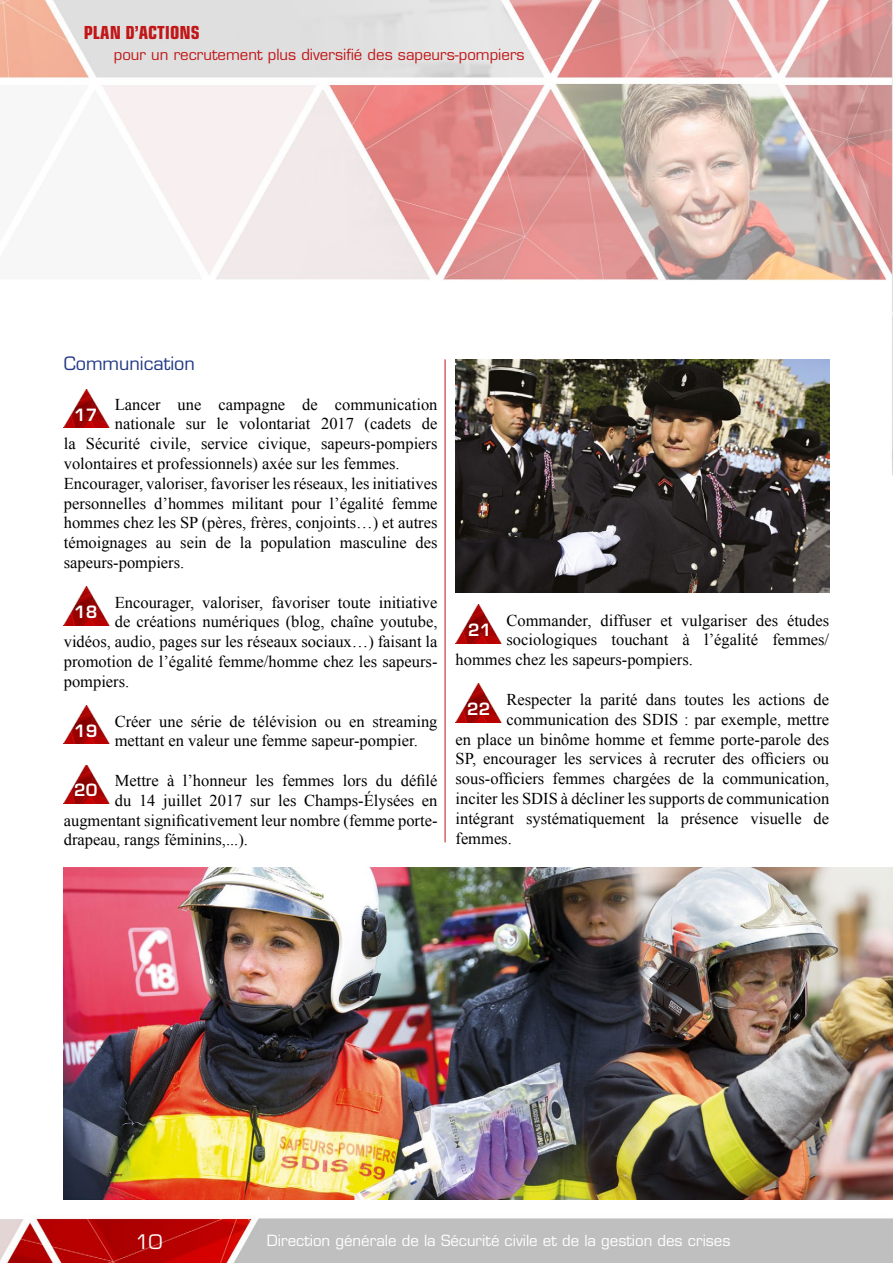
<style>
.page{position:relative;width:893px;height:1263px;background:#fff}
.page>*{position:absolute;margin:0;border:0;box-sizing:border-box;transform-origin:0 0}
.t1{font:19.5px "Eurostile";color:#fff}
.t2{font:700 condensed 18px "Eurostile";color:#c11718}
.t3{font:18px "Eurostile";color:#233986}
.t4{font:16.5px/19.8px "Times New Roman";color:#000}
.t5{font:600 16.5px "Eurostile";color:#fff}
.t6{font:15px "Eurostile";color:#fff}
.t7{font:15px "Eurostile";color:#c11718}
</style>
<div class="page">
<img style="left:0;top:0;width:893px;height:1263px">
<hr style="left:445px;top:359px;width:1px;height:483px;background:#c11718">
<img style="left:455px;top:360px;width:374px;height:232px">
<img style="left:64px;top:389px;width:46px;height:39px">
<img style="left:64px;top:587px;width:46px;height:39px">
<img style="left:64px;top:705px;width:46px;height:39px">
<img style="left:64px;top:765px;width:46px;height:39px">
<img style="left:455px;top:604px;width:47px;height:39px">
<img style="left:455px;top:684px;width:47px;height:38px">
<img style="left:64px;top:867px;width:829px;height:332px">
<p class="t2" style="left:84px;top:21px;width:117px">PLAN D’ACTIONS</p>
<p class="t7" style="left:114px;top:45px;width:412px">pour un recrutement plus diversifié des sapeurs-pompiers</p>
<p class="t3" style="left:64px;top:353px;width:133px">Communication</p>
<p class="t4" style="left:115px;top:394px;width:324px">Lancer une campagne de communication</p>
<p class="t4" style="left:115px;top:414px;width:324px">nationale sur le volontariat 2017 (cadets de</p>
<p class="t4" style="left:64px;top:434px;width:375px">la Sécurité civile, service civique, sapeurs-pompiers</p>
<p class="t4" style="left:64px;top:453px;width:337px">volontaires et professionnels) axée sur les femmes.</p>
<p class="t4" style="left:64px;top:473px;width:375px">Encourager, valoriser, favoriser les réseaux, les initiatives</p>
<p class="t4" style="left:64px;top:493px;width:375px">personnelles d’hommes militant pour l’égalité femme</p>
<p class="t4" style="left:64px;top:513px;width:375px">hommes chez les SP (pères, frères, conjoints…) et autres</p>
<p class="t4" style="left:64px;top:533px;width:375px">témoignages au sein de la population masculine des</p>
<p class="t4" style="left:64px;top:552px;width:122px">sapeurs-pompiers.</p>
<p class="t4" style="left:115px;top:592px;width:324px">Encourager, valoriser, favoriser toute initiative</p>
<p class="t4" style="left:115px;top:612px;width:324px">de créations numériques (blog, chaîne youtube,</p>
<p class="t4" style="left:64px;top:632px;width:375px">vidéos, audio, pages sur les réseaux sociaux…) faisant la</p>
<p class="t4" style="left:64px;top:651px;width:375px">promotion de l’égalité femme/homme chez les sapeurs-</p>
<p class="t4" style="left:64px;top:671px;width:67px">pompiers.</p>
<p class="t4" style="left:115px;top:711px;width:324px">Créer une série de télévision ou en streaming mettant en valeur une femme sapeur-pompier.</p>
<p class="t4" style="left:115px;top:770px;width:324px">Mettre à l’honneur les femmes lors du défilé</p>
<p class="t4" style="left:115px;top:790px;width:324px">du 14 juillet 2017 sur les Champs-Élysées en</p>
<p class="t4" style="left:64px;top:810px;width:375px">augmentant significativement leur nombre (femme porte-</p>
<p class="t4" style="left:64px;top:830px;width:186px">drapeau, rangs féminins,...).</p>
<p class="t5" style="left:74px;top:404px;width:25px">17</p>
<p class="t5" style="left:74px;top:602px;width:25px">18</p>
<p class="t5" style="left:74px;top:720px;width:25px">19</p>
<p class="t5" style="left:74px;top:780px;width:25px">20</p>
<p class="t4" style="left:506px;top:610px;width:324px">Commander, diffuser et vulgariser des études</p>
<p class="t4" style="left:506px;top:630px;width:324px">sociologiques touchant à l’égalité femmes/</p>
<p class="t4" style="left:455px;top:650px;width:239px">hommes chez les sapeurs-pompiers.</p>
<p class="t4" style="left:506px;top:689px;width:324px">Respecter la parité dans toutes les actions de</p>
<p class="t4" style="left:506px;top:709px;width:324px">communication des SDIS : par exemple, mettre</p>
<p class="t4" style="left:455px;top:729px;width:375px">en place un binôme homme et femme porte-parole des</p>
<p class="t4" style="left:455px;top:749px;width:375px">SP, encourager les services à recruter des officiers ou</p>
<p class="t4" style="left:455px;top:768px;width:375px">sous-officiers femmes chargées de la communication,</p>
<p class="t4" style="left:455px;top:788px;width:375px">inciter les SDIS à décliner les supports de communication</p>
<p class="t4" style="left:455px;top:808px;width:375px">intégrant systématiquement la présence visuelle de</p>
<p class="t4" style="left:455px;top:828px;width:58px">femmes.</p>
<p class="t5" style="left:468px;top:619px;width:25px">21</p>
<p class="t5" style="left:467px;top:699px;width:25px">22</p>
<p class="t1" style="left:135px;top:1229px;width:28px">10</p>
<p class="t6" style="left:267px;top:1231px;width:465px">Direction générale de la Sécurité civile et de la gestion des crises</p>
</div>
